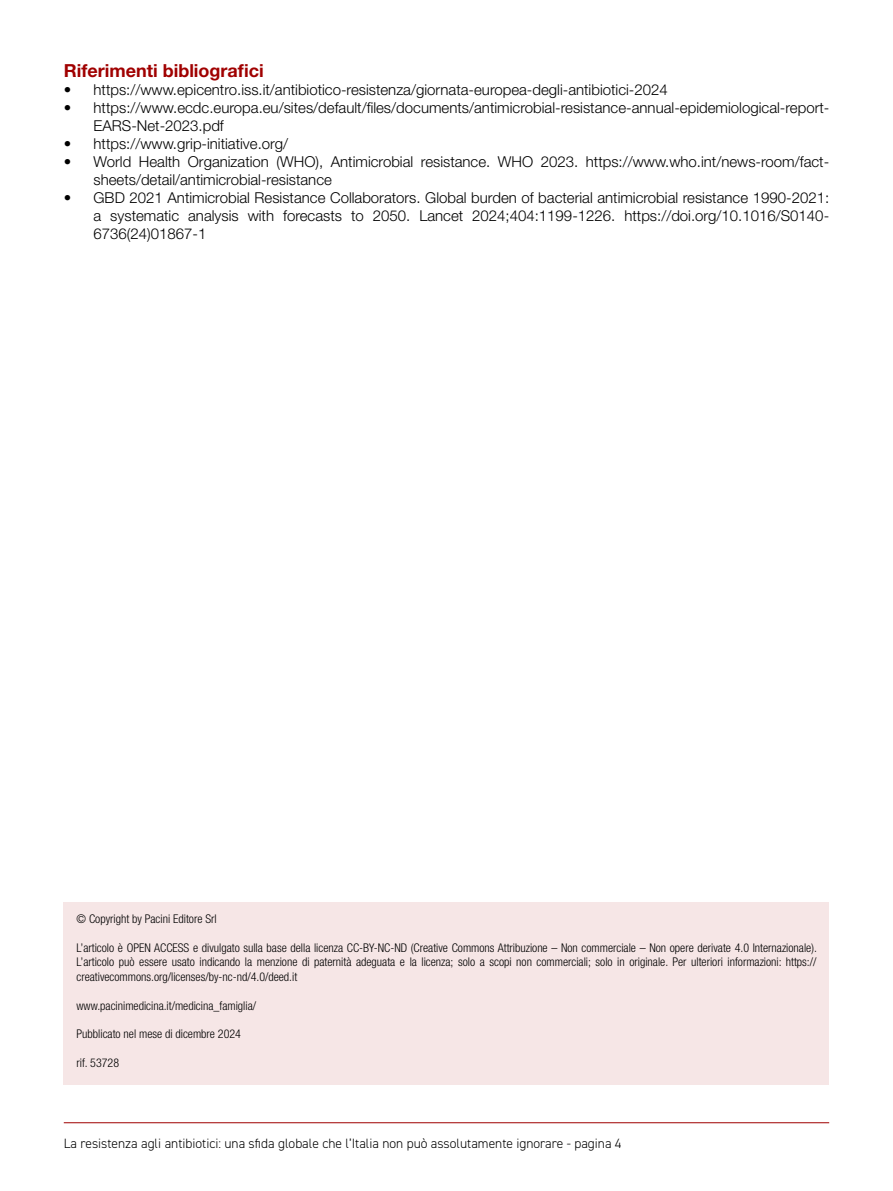
<style>
.page{position:relative;width:893px;height:1191px;background:#fff}
.page>*{position:absolute;margin:0;border:0;box-sizing:border-box;transform-origin:0 0}
.t1{font:700 18px "Helvetica Neue LT Std";color:#a00000}
.t2{font:300 15px/18px "Helvetica Neue LT Std";color:#000}
.t3{font:300 13.5px "DIN2014";color:#000}
.t4{font:300 condensed 12px/14.4px "Helvetica Neue LT Std";color:#000;text-align:justify}
</style>
<div class="page">
<hr style="left:64px;top:1122px;width:765px;height:1px;background:#a00000">
<div style="left:64px;top:901px;width:765px;height:183px;background:#f6e6e6"></div>
<p class="t1" style="left:64px;top:59px;width:202px">Riferimenti bibliografici</p>
<p class="t2" style="left:64px;top:80px;width:605px">• https://www.epicentro.iss.it/antibiotico-resistenza/giornata-europea-degli-antibiotici-2024</p>
<p class="t2" style="left:94px;top:98px;width:737px;text-indent:-30px">• https://www.ecdc.europa.eu/sites/default/files/documents/antimicrobial-resistance-annual-epidemiological-report-<br>EARS-Net-2023.pdf</p>
<p class="t2" style="left:64px;top:134px;width:226px">• https://www.grip-initiative.org/</p>
<p class="t2" style="left:94px;top:152px;width:737px;text-indent:-30px">• World Health Organization (WHO), Antimicrobial resistance. WHO 2023. https://www.who.int/news-room/fact&shy;sheets/detail/antimicrobial-resistance</p>
<p class="t2" style="left:94px;top:188px;width:737px;text-align:justify;text-indent:-30px">• GBD 2021 Antimicrobial Resistance Collaborators. Global burden of bacterial antimicrobial resistance 1990-2021: a systematic analysis with forecasts to 2050. Lancet 2024;404:1199-1226. https://doi.org/10.1016/S0140- 6736(24)01867-1</p>
<p class="t4" style="left:77px;top:911px;width:142px">© Copyright by Pacini Editore Srl</p>
<p class="t4" style="left:77px;top:940px;width:742px">L’articolo è OPEN ACCESS e divulgato sulla base della licenza CC-BY-NC-ND (Creative Commons Attribuzione – Non commerciale – Non opere derivate 4.0 Internazionale).<br>L’articolo può essere usato indicando la menzione di paternità adeguata e la licenza; solo a scopi non commerciali; solo in originale. Per ulteriori informazioni: https:// creativecommons.org/licenses/by-nc-nd/4.0/deed.it</p>
<p class="t4" style="left:77px;top:998px;width:181px">www.pacinimedicina.it/medicina_famiglia/</p>
<p class="t4" style="left:77px;top:1026px;width:166px">Pubblicato nel mese di dicembre 2024</p>
<p class="t4" style="left:77px;top:1055px;width:44px">rif. 53728</p>
<p class="t3" style="left:64px;top:1135px;width:559px">La resistenza agli antibiotici: una sfida globale che l’Italia non può assolutamente ignorare - pagina 4</p>
</div>
